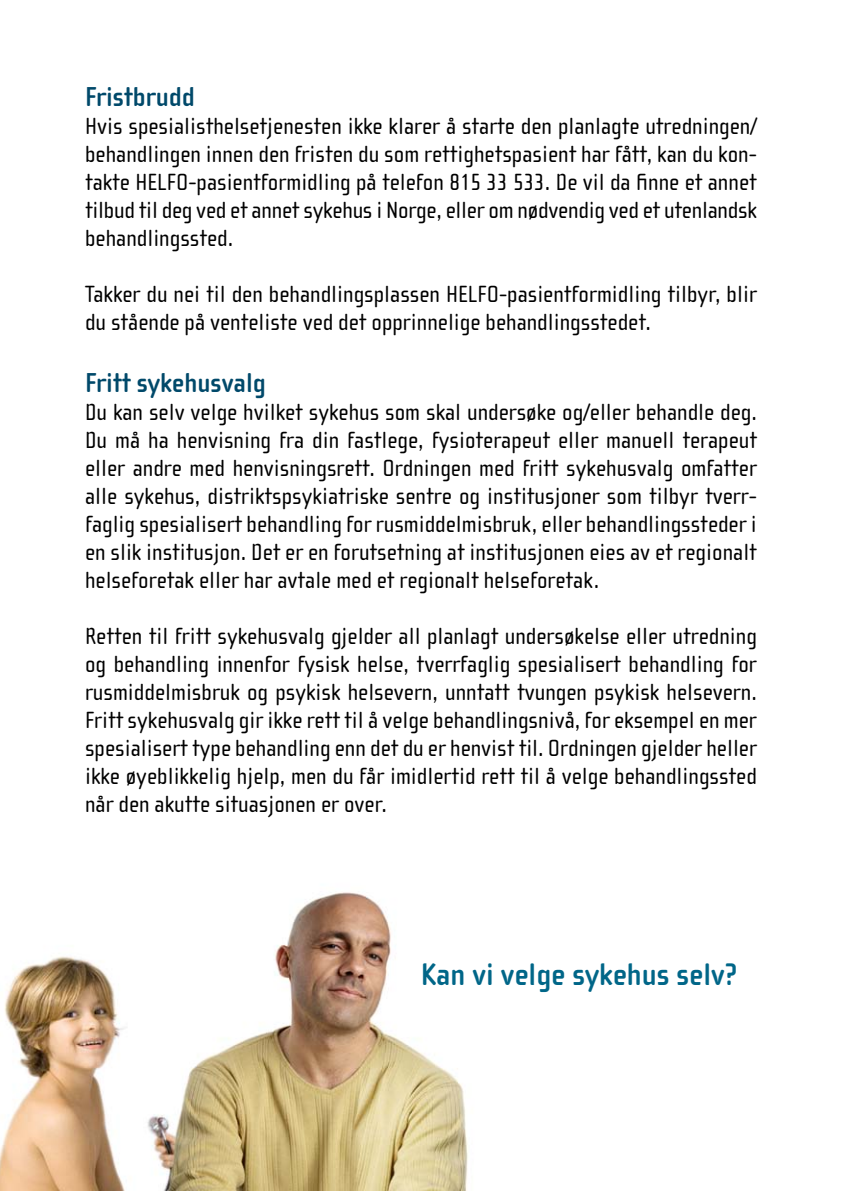
<style>
.page{position:relative;width:842px;height:1191px;background:#fff}
.page>*{position:absolute;margin:0;border:0;box-sizing:border-box;transform-origin:0 0}
.t1{font:700 32px "Cholla Sans";color:#068}
.t2{font:700 28px "Cholla Sans";color:#00496a}
.t3{font:24px/28px "Cholla Sans";color:#000;text-align:justify}
</style>
<div class="page">
<img style="left:0;top:892px;width:468px;height:299px">
<p class="t2" style="left:85px;top:81px;width:111px">Fristbrudd</p>
<p class="t3" style="left:85px;top:112px;width:673px">Hvis spesialisthelsetjenesten ikke klarer å starte den planlagte utredningen/ behandlingen innen den fristen du som rettighetspasient har fått, kan du kon&shy;takte HELFO-pasientformidling på telefon 815 33 533. De vil da finne et annet tilbud til deg ved et annet sykehus i Norge, eller om nødvendig ved et utenlandsk behandlingssted.</p>
<p class="t3" style="left:85px;top:281px;width:673px">Takker du nei til den behandlingsplassen HELFO-pasientformidling tilbyr, blir du stående på venteliste ved det opprinnelige behandlingsstedet.</p>
<p class="t2" style="left:85px;top:367px;width:182px">Fritt sykehusvalg</p>
<p class="t3" style="left:85px;top:398px;width:673px">Du kan selv velge hvilket sykehus som skal undersøke og/eller behandle deg.<br>Du må ha henvisning fra din fastlege, fysioterapeut eller manuell terapeut eller andre med henvisningsrett. Ordningen med fritt sykehusvalg omfatter alle sykehus, distriktspsykiatriske sentre og institusjoner som tilbyr tverr&shy;faglig spesialisert behandling for rusmiddelmisbruk, eller behandlingssteder i en slik institusjon. Det er en forutsetning at institusjonen eies av et regionalt helseforetak eller har avtale med et regionalt helseforetak.</p>
<p class="t3" style="left:85px;top:622px;width:673px">Retten til fritt sykehusvalg gjelder all planlagt undersøkelse eller utredning og behandling innenfor fysisk helse, tverrfaglig spesialisert behandling for rusmiddelmisbruk og psykisk helsevern, unntatt tvungen psykisk helsevern.<br>Fritt sykehusvalg gir ikke rett til å velge behandlingsnivå, for eksempel en mer spesialisert type behandling enn det du er henvist til. Ordningen gjelder heller ikke øyeblikkelig hjelp, men du får imidlertid rett til å velge behandlingssted når den akutte situasjonen er over.</p>
<h1 class="t1" style="left:421px;top:957px;width:318px">Kan vi velge sykehus selv?</h1>
</div>
